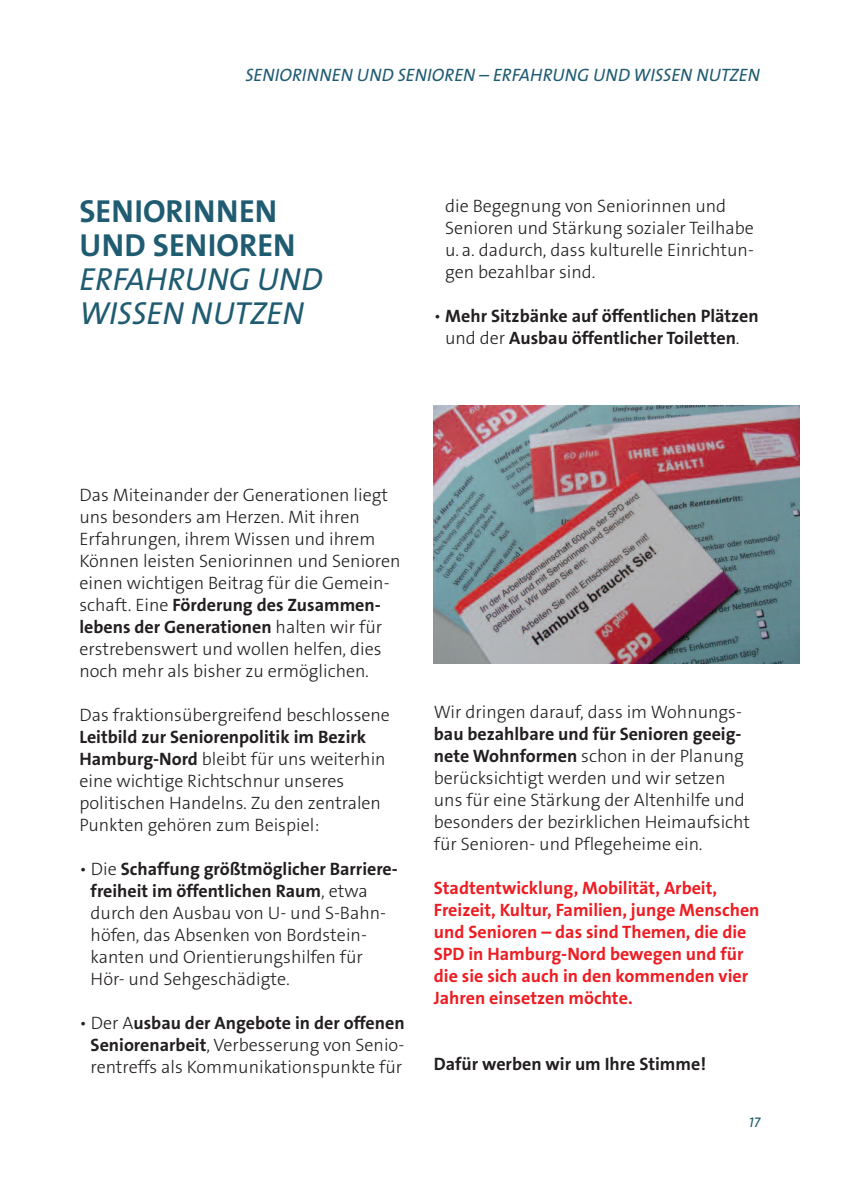
<style>
.page{position:relative;width:845px;height:1202px;background:#fff}
.page>*{position:absolute;margin:0;border:0;box-sizing:border-box;transform-origin:0 0}
.t1{font:italic 32px/34px "SPD The Sans";color:#1f5b71}
.t2{font:700 32px/34px "SPD The Sans";letter-spacing:.005em;color:#1f5b71}
.t3{font:300 18px/22px "SPD The Sans";color:#231f20}
.t4{font:700 18px/22px "SPD The Sans";color:#ee1d23}
.t5{font:700 18px/22px "SPD The Sans";color:#231f20;text-align:center}
.t6{font:italic 18px "SPD The Sans";color:#1f5b71}
.t7{font:italic 14px "SPD The Sans";color:#1f5b71}
.s1{font-weight:300}
.s2{font-weight:700}
</style>
<div class="page">
<img style="left:434px;top:406px;width:365px;height:258px">
<p class="t6" style="left:245px;top:68px;width:516px">SENIORINNEN UND SENIOREN – ERFAHRUNG UND WISSEN NUTZEN</p>
<h1 class="t2" style="left:79px;top:197px;width:218px">SENIORINNEN<br>UND SENIOREN</h1>
<h1 class="t1" style="left:79px;top:265px;width:245px">ERFAHRUNG UND<br>WISSEN NUTZEN</h1>
<p class="t3" style="left:445px;top:196px;width:310px">die Begegnung von Seniorinnen und Senioren und Stärkung sozialer Teilhabe u. a. dadurch, dass kulturelle Einrichtun&shy;gen bezahlbar sind.</p>
<p class="t5" style="left:434px;top:306px;width:326px"><span class="s1">•</span> Mehr Sitzbänke auf öffentlichen Plätzen <span class="s1">und der</span> Ausbau öffentlicher Toiletten<span class="s1">.</span></p>
<p class="t3" style="left:79px;top:486px;width:323px">Das Miteinander der Generationen liegt uns besonders am Herzen. Mit ihren Erfahrungen, ihrem Wissen und ihrem Können leisten Seniorinnen und Senioren einen wichtigen Beitrag für die Gemein&shy;schaft. Eine <span class="s2">Förderung des Zusammen&shy;lebens der Generationen</span> halten wir für erstrebenswert und wollen helfen, dies noch mehr als bisher zu ermöglichen.</p>
<p class="t3" style="left:79px;top:706px;width:312px">Das fraktionsübergreifend beschlossene</p>
<p class="t3" style="left:79px;top:728px;width:308px"><span class="s2">Leitbild zur Seniorenpolitik im Bezirk Hamburg-Nord</span> bleibt für uns weiterhin eine wichtige Richtschnur unseres politischen Handelns. Zu den zentralen Punkten gehören zum Beispiel:</p>
<p class="t3" style="left:91px;top:860px;width:309px;text-indent:-11px">• Die <span class="s2">Schaffung größtmöglicher Barriere&shy;freiheit im öffentlichen Raum</span>, etwa durch den Ausbau von U- und S-Bahn&shy;höfen, das Absenken von Bordstein&shy;kanten und Orientierungshilfen für Hör- und Sehgeschädigte.</p>
<p class="t3" style="left:91px;top:1014px;width:315px;text-align:justify;text-indent:-11px">• Der A<span class="s2">usbau der Angebote in der offenen Seniorenarbeit</span>, Verbesserung von Senio&shy;rentreffs als Kommunikationspunkte für</p>
<p class="t3" style="left:434px;top:702px;width:310px">Wir dringen darauf, dass im Wohnungs-</p>
<p class="t3" style="left:434px;top:724px;width:318px"><span class="s2">bau bezahlbare und für Senioren geeig&shy;nete Wohnformen</span> schon in der Planung berücksichtigt werden und wir setzen uns für eine Stärkung der Altenhilfe und besonders der bezirklichen Heimaufsicht für Senioren- und Pflegeheime ein.</p>
<p class="t4" style="left:434px;top:878px;width:327px">Stadtentwicklung, Mobilität, Arbeit, Freizeit, Kultur, Familien, junge Menschen und Senioren – das sind Themen, die die SPD in Hamburg-Nord bewegen und für die sie sich auch in den kommenden vier Jahren einsetzen möchte.</p>
<p class="t5" style="left:434px;top:1054px;width:274px">Dafür werben wir um Ihre Stimme!</p>
<p class="t7" style="left:749px;top:1117px;width:13px">17</p>
</div>
